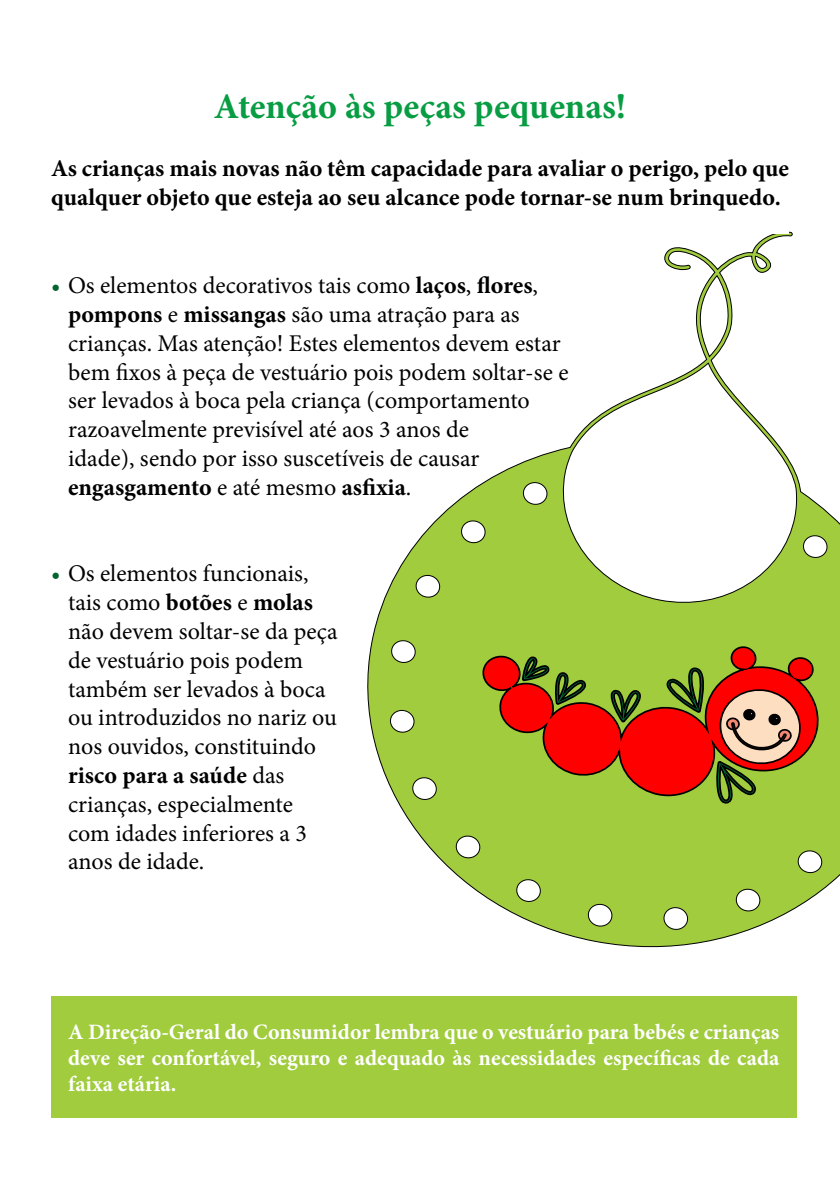
<style>
.page{position:relative;width:840px;height:1191px;background:#fff}
.page>*{position:absolute;margin:0;border:0;box-sizing:border-box;transform-origin:0 0}
.t1{font:700 36px "Minion Pro";color:#089d43}
.t2{font:24px/28.8px "Minion Pro";color:#000}
.t3{font:700 24px/28.8px "Minion Pro";color:#000}
.t4{font:700 22px/26.4px "Minion Pro";color:#fff;text-align:justify}
.s1{color:#006330}
.s2{font-weight:700}
</style>
<div class="page">
<svg style="left:367px;top:231px;width:472px;height:717px"></svg>
<svg style="left:479px;top:644px;width:343px;height:157px;background:#aa9d2f"></svg>
<svg style="left:520px;top:655px;width:284px;height:149px;background:#b86a2b"></svg>
<div style="left:51px;top:63px;width:737px;height:171px;background:#fff"></div>
<div style="left:51px;top:996px;width:745px;height:121px;background:#a0cc3d"></div>
<p class="t1" style="left:214px;top:81px;width:414px">Atenção às peças pequenas!</p>
<p class="t3" style="left:51px;top:154px;width:739px">As crianças mais novas não têm capacidade para avaliar o perigo, pelo que qualquer objeto que esteja ao seu alcance pode tornar-se num brinquedo.</p>
<p class="t2" style="left:68px;top:271px;width:501px;text-indent:-17px"><span class="s1">•</span> Os elementos decorativos tais como <span class="s2">laços</span>, <span class="s2">flores</span>, <span class="s2">pompons</span> e <span class="s2">missangas</span> são uma atração para as crianças. Mas atenção! Estes elementos devem estar bem fixos à peça de vestuário pois podem soltar-se e ser levados à boca pela criança (comportamento razoavelmente previsível até aos 3 anos de<br>idade), sendo por isso suscetíveis de causar <span class="s2">engasgamento</span> e até mesmo <span class="s2">asfixia</span>.</p>
<p class="t2" style="left:68px;top:559px;width:271px;text-indent:-17px"><span class="s1">•</span> Os elementos funcionais, tais como <span class="s2">botões</span> e <span class="s2">molas </span>não devem soltar-se da peça de vestuário pois podem também ser levados à boca ou introduzidos no nariz ou nos ouvidos, constituindo <span class="s2">risco para a saúde</span> das crianças, especialmente com idades inferiores a 3 anos de idade.</p>
<p class="t4" style="left:68px;top:1018px;width:712px">A Direção-Geral do Consumidor lembra que o vestuário para bebés e crianças deve ser confortável, seguro e adequado às necessidades específicas de cada faixa etária.</p>
</div>
